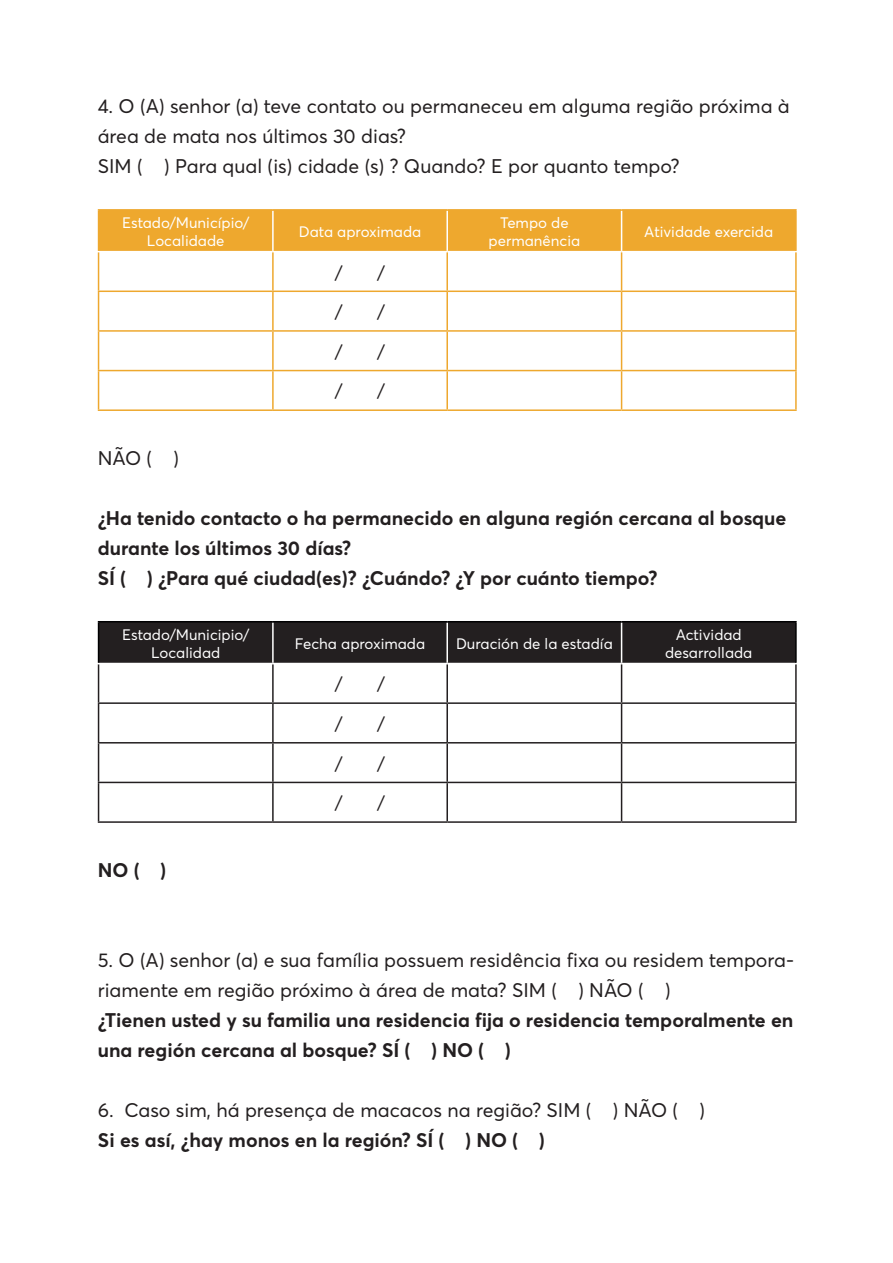
<style>
.page{position:relative;width:893px;height:1263px;background:#fff}
.page>*{position:absolute;margin:0;border:0;box-sizing:border-box;transform-origin:0 0}
.t1{font:19.5px/30px "Averta";color:#231f20}
.t2{font:700 19.5px/30px "Averta";color:#231f20}
.t3{font:18px "Averta";color:#231f20}
.t4{font:15px "Averta";color:#fff}
</style>
<div class="page">
<div style="left:99px;top:211px;width:696px;height:40px;background:#eea82e"></div>
<hr style="left:272px;top:211px;width:2px;height:40px;background:#fff">
<hr style="left:446px;top:211px;width:2px;height:40px;background:#fff">
<hr style="left:621px;top:211px;width:1px;height:40px;background:#fff">
<hr style="left:98px;top:252px;width:1px;height:39px;background:#eea82e">
<hr style="left:272px;top:252px;width:2px;height:39px;background:#eea82e">
<hr style="left:446px;top:252px;width:2px;height:39px;background:#eea82e">
<hr style="left:621px;top:252px;width:1px;height:39px;background:#eea82e">
<hr style="left:795px;top:252px;width:2px;height:39px;background:#eea82e">
<hr style="left:98px;top:291px;width:175px;height:1px;background:#eea82e">
<hr style="left:98px;top:292px;width:1px;height:38px;background:#eea82e">
<hr style="left:273px;top:291px;width:174px;height:1px;background:#eea82e">
<hr style="left:272px;top:292px;width:2px;height:38px;background:#eea82e">
<hr style="left:447px;top:291px;width:175px;height:1px;background:#eea82e">
<hr style="left:446px;top:292px;width:2px;height:38px;background:#eea82e">
<hr style="left:622px;top:291px;width:175px;height:1px;background:#eea82e">
<hr style="left:621px;top:292px;width:1px;height:38px;background:#eea82e">
<hr style="left:795px;top:292px;width:2px;height:38px;background:#eea82e">
<hr style="left:98px;top:330px;width:175px;height:2px;background:#eea82e">
<hr style="left:98px;top:332px;width:1px;height:38px;background:#eea82e">
<hr style="left:273px;top:330px;width:174px;height:2px;background:#eea82e">
<hr style="left:272px;top:332px;width:2px;height:38px;background:#eea82e">
<hr style="left:447px;top:330px;width:175px;height:2px;background:#eea82e">
<hr style="left:446px;top:332px;width:2px;height:38px;background:#eea82e">
<hr style="left:622px;top:330px;width:175px;height:2px;background:#eea82e">
<hr style="left:621px;top:332px;width:1px;height:38px;background:#eea82e">
<hr style="left:795px;top:332px;width:2px;height:38px;background:#eea82e">
<hr style="left:98px;top:370px;width:175px;height:1px;background:#eea82e">
<hr style="left:98px;top:371px;width:1px;height:38px;background:#eea82e">
<hr style="left:273px;top:370px;width:174px;height:1px;background:#eea82e">
<hr style="left:272px;top:371px;width:2px;height:38px;background:#eea82e">
<hr style="left:447px;top:370px;width:175px;height:1px;background:#eea82e">
<hr style="left:446px;top:371px;width:2px;height:38px;background:#eea82e">
<hr style="left:622px;top:370px;width:175px;height:1px;background:#eea82e">
<hr style="left:621px;top:371px;width:1px;height:38px;background:#eea82e">
<hr style="left:795px;top:371px;width:2px;height:38px;background:#eea82e">
<hr style="left:98px;top:409px;width:175px;height:2px;background:#eea82e">
<hr style="left:273px;top:409px;width:174px;height:2px;background:#eea82e">
<hr style="left:447px;top:409px;width:175px;height:2px;background:#eea82e">
<hr style="left:622px;top:409px;width:175px;height:2px;background:#eea82e">
<hr style="left:98px;top:209px;width:175px;height:2px;background:#eea82e">
<hr style="left:98px;top:211px;width:1px;height:40px;background:#eea82e">
<hr style="left:273px;top:209px;width:174px;height:2px;background:#eea82e">
<hr style="left:447px;top:209px;width:175px;height:2px;background:#eea82e">
<hr style="left:622px;top:209px;width:175px;height:2px;background:#eea82e">
<hr style="left:795px;top:211px;width:2px;height:40px;background:#eea82e">
<div style="left:99px;top:622px;width:696px;height:41px;background:#231f20"></div>
<hr style="left:98px;top:664px;width:1px;height:38px;background:#231f20">
<hr style="left:272px;top:664px;width:2px;height:38px;background:#231f20">
<hr style="left:446px;top:664px;width:2px;height:38px;background:#231f20">
<hr style="left:621px;top:664px;width:1px;height:38px;background:#231f20">
<hr style="left:795px;top:664px;width:2px;height:38px;background:#231f20">
<hr style="left:98px;top:702px;width:175px;height:2px;background:#231f20">
<hr style="left:98px;top:704px;width:1px;height:38px;background:#231f20">
<hr style="left:273px;top:702px;width:174px;height:2px;background:#231f20">
<hr style="left:272px;top:704px;width:2px;height:38px;background:#231f20">
<hr style="left:447px;top:702px;width:175px;height:2px;background:#231f20">
<hr style="left:446px;top:704px;width:2px;height:38px;background:#231f20">
<hr style="left:622px;top:702px;width:175px;height:2px;background:#231f20">
<hr style="left:621px;top:704px;width:1px;height:38px;background:#231f20">
<hr style="left:795px;top:704px;width:2px;height:38px;background:#231f20">
<hr style="left:98px;top:742px;width:175px;height:1px;background:#231f20">
<hr style="left:98px;top:743px;width:1px;height:39px;background:#231f20">
<hr style="left:273px;top:742px;width:174px;height:1px;background:#231f20">
<hr style="left:272px;top:743px;width:2px;height:39px;background:#231f20">
<hr style="left:447px;top:742px;width:175px;height:1px;background:#231f20">
<hr style="left:446px;top:743px;width:2px;height:39px;background:#231f20">
<hr style="left:622px;top:742px;width:175px;height:1px;background:#231f20">
<hr style="left:621px;top:743px;width:1px;height:39px;background:#231f20">
<hr style="left:795px;top:743px;width:2px;height:39px;background:#231f20">
<hr style="left:98px;top:782px;width:175px;height:1px;background:#231f20">
<hr style="left:98px;top:783px;width:1px;height:38px;background:#231f20">
<hr style="left:273px;top:782px;width:174px;height:1px;background:#231f20">
<hr style="left:272px;top:783px;width:2px;height:38px;background:#231f20">
<hr style="left:447px;top:782px;width:175px;height:1px;background:#231f20">
<hr style="left:446px;top:783px;width:2px;height:38px;background:#231f20">
<hr style="left:622px;top:782px;width:175px;height:1px;background:#231f20">
<hr style="left:621px;top:783px;width:1px;height:38px;background:#231f20">
<hr style="left:795px;top:783px;width:2px;height:38px;background:#231f20">
<hr style="left:98px;top:821px;width:175px;height:2px;background:#231f20">
<hr style="left:273px;top:821px;width:174px;height:2px;background:#231f20">
<hr style="left:447px;top:821px;width:175px;height:2px;background:#231f20">
<hr style="left:622px;top:821px;width:175px;height:2px;background:#231f20">
<hr style="left:272px;top:622px;width:2px;height:41px;background:#fff">
<hr style="left:446px;top:622px;width:2px;height:41px;background:#fff">
<hr style="left:621px;top:622px;width:1px;height:41px;background:#fff">
<hr style="left:98px;top:621px;width:175px;height:1px;background:#000001">
<hr style="left:98px;top:622px;width:1px;height:41px;background:#000001">
<hr style="left:273px;top:621px;width:174px;height:1px;background:#000001">
<hr style="left:447px;top:621px;width:175px;height:1px;background:#000001">
<hr style="left:622px;top:621px;width:175px;height:1px;background:#000001">
<hr style="left:795px;top:622px;width:2px;height:41px;background:#000001">
<p class="t1" style="left:98px;top:91px;width:693px">4. O (A) senhor (a) teve contato ou permaneceu em alguma região próxima à área de mata nos últimos 30 dias?</p>
<p class="t1" style="left:98px;top:151px;width:583px">SIM ( ) Para qual (is) cidade (s) ? Quando? E por quanto tempo?</p>
<p class="t4" style="left:122px;top:213px;width:129px">Estado/Município/</p>
<p class="t4" style="left:147px;top:231px;width:79px">Localidade</p>
<p class="t4" style="left:500px;top:213px;width:70px">Tempo de</p>
<p class="t4" style="left:489px;top:231px;width:93px">permanência</p>
<p class="t4" style="left:299px;top:222px;width:124px">Data aproximada</p>
<p class="t4" style="left:644px;top:222px;width:131px">Atividade exercida</p>
<p class="t1" style="left:98px;top:443px;width:83px">NÃO ( )</p>
<p class="t3" style="left:335px;top:261px;width:9px">/</p>
<p class="t3" style="left:377px;top:261px;width:9px">/</p>
<p class="t3" style="left:335px;top:301px;width:9px">/</p>
<p class="t3" style="left:377px;top:301px;width:9px">/</p>
<p class="t3" style="left:335px;top:340px;width:9px">/</p>
<p class="t3" style="left:377px;top:340px;width:9px">/</p>
<p class="t3" style="left:335px;top:380px;width:9px">/</p>
<p class="t3" style="left:377px;top:380px;width:9px">/</p>
<p class="t2" style="left:98px;top:503px;width:690px">¿Ha tenido contacto o ha permanecido en alguna región cercana al bosque durante los últimos 30 días?</p>
<p class="t2" style="left:98px;top:563px;width:561px">SÍ ( ) ¿Para qué ciudad(es)? ¿Cuándo? ¿Y por cuánto tiempo?</p>
<p class="t4" style="left:122px;top:625px;width:129px">Estado/Municipio/</p>
<p class="t4" style="left:151px;top:643px;width:71px">Localidad</p>
<p class="t4" style="left:676px;top:625px;width:68px">Actividad</p>
<p class="t4" style="left:665px;top:643px;width:89px">desarrollada</p>
<p class="t4" style="left:295px;top:634px;width:132px">Fecha aproximada</p>
<p class="t4" style="left:456px;top:634px;width:158px">Duración de la estadía</p>
<p class="t2" style="left:98px;top:855px;width:70px">NO ( )</p>
<p class="t3" style="left:335px;top:673px;width:9px">/</p>
<p class="t3" style="left:377px;top:673px;width:9px">/</p>
<p class="t3" style="left:335px;top:712px;width:9px">/</p>
<p class="t3" style="left:377px;top:712px;width:9px">/</p>
<p class="t3" style="left:335px;top:752px;width:9px">/</p>
<p class="t3" style="left:377px;top:752px;width:9px">/</p>
<p class="t3" style="left:335px;top:792px;width:9px">/</p>
<p class="t3" style="left:377px;top:792px;width:9px">/</p>
<p class="t1" style="left:98px;top:945px;width:698px">5. O (A) senhor (a) e sua família possuem residência fixa ou residem tempora&shy;riamente em região próximo à área de mata? SIM ( ) NÃO ( )</p>
<p class="t2" style="left:98px;top:1005px;width:697px">¿Tienen usted y su familia una residencia fija o residencia temporalmente en una región cercana al bosque? SÍ ( ) NO ( )</p>
<p class="t1" style="left:98px;top:1095px;width:609px">6. Caso sim, há presença de macacos na região? SIM ( ) NÃO ( )</p>
<p class="t2" style="left:98px;top:1125px;width:449px">Si es así, ¿hay monos en la región? SÍ ( ) NO ( )</p>
</div>
